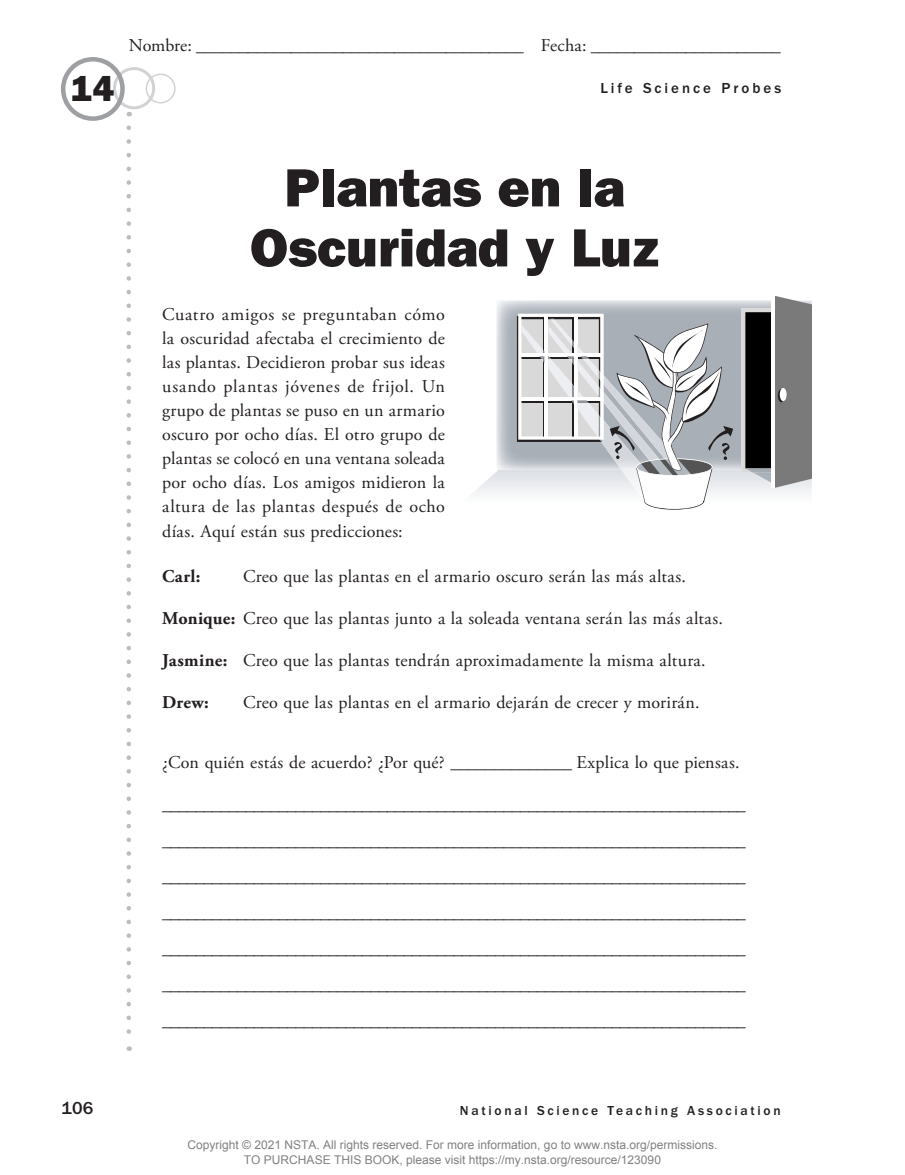
<style>
.page{position:relative;width:905px;height:1175px;background:#fff}
.page>*{position:absolute;margin:0;border:0;box-sizing:border-box;transform-origin:0 0}
.S-PROBE_TITLE{font:54px/60px "ITC Franklin Gothic Std Hvy";color:#231f20;text-align:center}
.RH{font:36px "ITC Franklin Gothic Std Hvy";color:#231f20}
.S-RULES{font:18px "Adobe Garamond Pro";color:#231f20}
.S-BODY{font:18px/24px "Adobe Garamond Pro";letter-spacing:.015em;color:#231f20;text-align:justify}
.S-DIALOG{font:18px "Adobe Garamond Pro";letter-spacing:.015em;color:#231f20}
.S-BODY__SP{font:18px "Adobe Garamond Pro";letter-spacing:.005em;color:#231f20}
.S-DIALOG-2{font:700 18px "Adobe Garamond Pro";letter-spacing:.015em;color:#231f20}
.t1{font:500 18px "ITC Franklin Gothic Std";color:#231f20}
.t2{font:500 15px "ITC Franklin Gothic Std";letter-spacing:.2em;color:#231f20}
.t3{font:500 13.5px "ITC Franklin Gothic Std";letter-spacing:.2em;color:#231f20}
.t4{font:12px/14.4px "Arial";color:#808080;text-align:center}
.s1{font-weight:700}
</style>
<div class="page">
<div style="left:146px;top:73px;width:30px;height:30px;border:2px solid #d1d2d4;border-radius:50%"></div>
<div style="left:113px;top:67px;width:42px;height:42px;border:3px solid #d1d2d4;border-radius:50%"></div>
<div style="left:61px;top:57px;width:64px;height:64px;border:4px solid #9d9fa2;border-radius:50%"></div>
<svg style="left:126px;top:128px;width:5px;height:922px"></svg>
<svg style="left:471px;top:296px;width:340px;height:213px"></svg>
<p class="RH" style="left:71px;top:68px;width:45px">14</p>
<p class="S-BODY" style="left:129px;top:34px;width:653px">Nombre: ______________________________________ Fecha: ______________________</p>
<p class="t2" style="left:600px;top:80px;width:182px">Life Science Probes</p>
<p class="S-PROBE_TITLE" style="left:250px;top:158px;width:411px">Plantas en la<br>Oscuridad y Luz</p>
<p class="S-BODY" style="left:162px;top:303px;width:284px">Cuatro amigos se preguntaban cómo la oscuridad afectaba el crecimiento de las plantas. Decidieron probar sus ideas usando plantas jóvenes de frijol. Un grupo de plantas se puso en un armario oscuro por ocho días. El otro grupo de plantas se colocó en una ventana soleada por ocho días. Los amigos midieron la altura de las plantas después de ocho días. Aquí están sus predicciones:</p>
<p class="S-DIALOG-2" style="left:162px;top:565px;width:40px">Carl:</p>
<p class="S-DIALOG" style="left:243px;top:565px;width:444px">Creo que las plantas en el armario oscuro serán las más altas.</p>
<p class="S-DIALOG" style="left:162px;top:607px;width:562px"><span class="s1">Monique:</span> Creo que las plantas junto a la soleada ventana serán las más altas.</p>
<p class="S-DIALOG" style="left:162px;top:649px;width:545px"><span class="s1">Jasmine:</span> Creo que las plantas tendrán aproximadamente la misma altura.</p>
<p class="S-DIALOG-2" style="left:162px;top:691px;width:48px">Drew:</p>
<p class="S-DIALOG" style="left:243px;top:691px;width:458px">Creo que las plantas en el armario dejarán de crecer y morirán.</p>
<p class="S-BODY__SP" style="left:162px;top:751px;width:579px">¿Con quién estás de acuerdo? ¿Por qué? ______________ Explica lo que piensas.</p>
<p class="S-RULES" style="left:162px;top:793px;width:585px">______________________________________________________________________</p>
<p class="S-RULES" style="left:162px;top:829px;width:585px">______________________________________________________________________</p>
<p class="S-RULES" style="left:162px;top:865px;width:585px">______________________________________________________________________</p>
<p class="S-RULES" style="left:162px;top:901px;width:585px">______________________________________________________________________</p>
<p class="S-RULES" style="left:162px;top:937px;width:585px">______________________________________________________________________</p>
<p class="S-RULES" style="left:162px;top:973px;width:585px">______________________________________________________________________</p>
<p class="S-RULES" style="left:162px;top:1009px;width:585px">______________________________________________________________________</p>
<p class="t1" style="left:62px;top:1097px;width:33px">106</p>
<p class="t3" style="left:460px;top:1102px;width:322px">National Science Teaching Association</p>
<p class="t4" style="left:187px;top:1138px;width:531px">Copyright © 2021 NSTA. All rights reserved. For more information, go to www.nsta.org/permissions.<br>TO PURCHASE THIS BOOK, please visit https://my.nsta.org/resource/123090</p>
</div>
